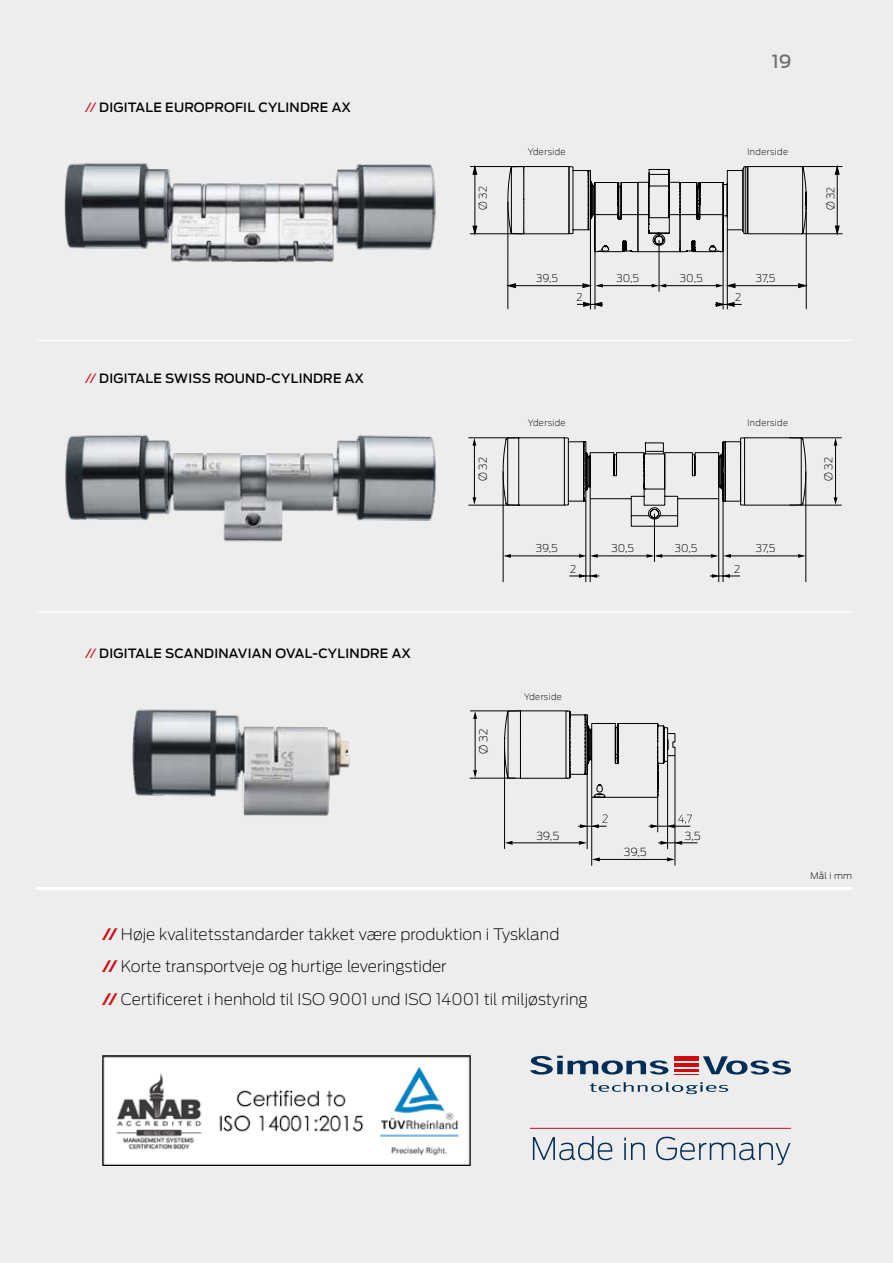
<style>
.page{position:relative;width:893px;height:1263px;background:#ededed}
.page>*{position:absolute;margin:0;border:0;box-sizing:border-box;transform-origin:0 0}
.t1{font:500 18px "Antenna";color:#706f6f}
.t2{font:200 15.75px/32.5px "Antenna";color:#000}
.t3{font:500 12.75px "Antenna";letter-spacing:.02em;color:#000}
.t4{font:200 11.1px "Antenna";color:#000}
.t5{font:200 10.65px "Antenna";color:#000}
.t6{font:200 10.5px "Antenna";color:#000}
.t7{font:200 9px "Antenna";letter-spacing:.05em;color:#000;scale:.95 1}
.t8{font:200 9px "Antenna";letter-spacing:.05em;color:#000}
.s1{font-weight:400;color:#d20a11}
.s2{font-weight:700;color:#d20a11}
</style>
<div class="page">
<svg style="left:523px;top:166px;width:292px;height:417px"></svg>
<hr style="left:508px;top:202px;width:1px;height:107px;background:#000">
<hr style="left:806px;top:202px;width:1px;height:107px;background:#000">
<hr style="left:727px;top:230px;width:1px;height:79px;background:#000">
<hr style="left:723px;top:247px;width:1px;height:62px;background:#000">
<hr style="left:595px;top:247px;width:1px;height:62px;background:#000">
<hr style="left:590px;top:229px;width:1px;height:80px;background:#000">
<hr style="left:470px;top:233px;width:54px;height:1px;background:#000">
<hr style="left:470px;top:166px;width:54px;height:1px;background:#000">
<hr style="left:800px;top:166px;width:42px;height:1px;background:#000">
<hr style="left:801px;top:233px;width:42px;height:1px;background:#000">
<hr style="left:735px;top:285px;width:63px;height:1px;background:#000">
<hr style="left:515px;top:285px;width:68px;height:1px;background:#000">
<hr style="left:475px;top:170px;width:1px;height:59px;background:#000">
<svg style="left:472px;top:166px;width:5px;height:9px"></svg>
<svg style="left:472px;top:226px;width:5px;height:8px"></svg>
<svg style="left:507px;top:283px;width:9px;height:5px"></svg>
<svg style="left:577px;top:302px;width:26px;height:5px"></svg>
<svg style="left:715px;top:302px;width:27px;height:5px"></svg>
<hr style="left:837px;top:169px;width:1px;height:62px;background:#000">
<svg style="left:835px;top:166px;width:5px;height:9px"></svg>
<svg style="left:835px;top:226px;width:5px;height:8px"></svg>
<svg style="left:798px;top:283px;width:9px;height:5px"></svg>
<svg style="left:582px;top:166px;width:153px;height:130px"></svg>
<svg style="left:502px;top:437px;width:305px;height:90px"></svg>
<hr style="left:586px;top:501px;width:1px;height:81px;background:#000">
<hr style="left:590px;top:499px;width:1px;height:83px;background:#000">
<hr style="left:718px;top:499px;width:1px;height:83px;background:#000">
<hr style="left:723px;top:501px;width:1px;height:81px;background:#000">
<hr style="left:503px;top:472px;width:1px;height:110px;background:#000">
<hr style="left:806px;top:471px;width:1px;height:111px;background:#000">
<hr style="left:569px;top:576px;width:30px;height:1px;background:#000">
<hr style="left:710px;top:576px;width:30px;height:1px;background:#000">
<hr style="left:790px;top:437px;width:52px;height:1px;background:#000">
<hr style="left:790px;top:505px;width:52px;height:1px;background:#000">
<hr style="left:835px;top:440px;width:1px;height:60px;background:#000">
<hr style="left:468px;top:437px;width:51px;height:1px;background:#000">
<hr style="left:468px;top:505px;width:51px;height:1px;background:#000">
<hr style="left:474px;top:440px;width:1px;height:60px;background:#000">
<svg style="left:798px;top:554px;width:8px;height:4px"></svg>
<svg style="left:579px;top:574px;width:18px;height:4px"></svg>
<svg style="left:712px;top:574px;width:18px;height:4px"></svg>
<svg style="left:503px;top:554px;width:8px;height:4px"></svg>
<svg style="left:472px;top:438px;width:4px;height:8px"></svg>
<svg style="left:834px;top:438px;width:3px;height:8px"></svg>
<svg style="left:472px;top:497px;width:4px;height:8px"></svg>
<svg style="left:834px;top:497px;width:3px;height:8px"></svg>
<hr style="left:510px;top:556px;width:69px;height:1px;background:#000">
<hr style="left:729px;top:556px;width:69px;height:1px;background:#000">
<hr style="left:654px;top:514px;width:1px;height:48px;background:#000">
<hr style="left:592px;top:556px;width:60px;height:1px;background:#000">
<hr style="left:656px;top:556px;width:60px;height:1px;background:#000">
<svg style="left:711px;top:554px;width:20px;height:4px"></svg>
<svg style="left:579px;top:554px;width:19px;height:4px"></svg>
<svg style="left:647px;top:554px;width:15px;height:4px"></svg>
<svg style="left:504px;top:710px;width:172px;height:88px"></svg>
<hr style="left:470px;top:711px;width:50px;height:1px;background:#000">
<hr style="left:470px;top:778px;width:46px;height:1px;background:#000">
<hr style="left:504px;top:747px;width:1px;height:102px;background:#000">
<hr style="left:587px;top:773px;width:1px;height:76px;background:#000">
<hr style="left:591px;top:797px;width:1px;height:69px;background:#000">
<hr style="left:657px;top:797px;width:1px;height:35px;background:#000">
<hr style="left:667px;top:761px;width:1px;height:88px;background:#000">
<hr style="left:675px;top:756px;width:1px;height:109px;background:#000">
<hr style="left:513px;top:842px;width:66px;height:1px;background:#000">
<hr style="left:599px;top:859px;width:70px;height:1px;background:#000">
<hr style="left:475px;top:719px;width:1px;height:51px;background:#000">
<svg style="left:473px;top:770px;width:4px;height:8px"></svg>
<svg style="left:473px;top:711px;width:4px;height:8px"></svg>
<svg style="left:579px;top:841px;width:8px;height:4px"></svg>
<svg style="left:592px;top:857px;width:8px;height:4px"></svg>
<svg style="left:667px;top:857px;width:8px;height:4px"></svg>
<svg style="left:650px;top:824px;width:8px;height:4px"></svg>
<svg style="left:660px;top:841px;width:8px;height:4px"></svg>
<svg style="left:674px;top:841px;width:8px;height:4px"></svg>
<svg style="left:505px;top:841px;width:8px;height:4px"></svg>
<hr style="left:649px;top:826px;width:41px;height:1px;background:#000">
<hr style="left:658px;top:842px;width:39px;height:1px;background:#000">
<svg style="left:667px;top:815px;width:25px;height:13px"></svg>
<svg style="left:578px;top:814px;width:30px;height:14px"></svg>
<hr style="left:37px;top:340px;width:816px;height:1px;background:#fff">
<hr style="left:37px;top:612px;width:816px;height:1px;background:#fff">
<img style="left:65px;top:434px;width:371px;height:108px">
<img style="left:64px;top:163px;width:372px;height:100px">
<img style="left:132px;top:709px;width:218px;height:107px">
<hr style="left:37px;top:887px;width:816px;height:3px;background:#fff">
<svg style="left:530px;top:1056px;width:138px;height:18px"></svg>
<svg style="left:590px;top:1082px;width:138px;height:12px"></svg>
<svg style="left:674px;top:1056px;width:117px;height:19px"></svg>
<hr style="left:674px;top:1063px;width:24px;height:3px;background:#d20a11">
<hr style="left:674px;top:1069px;width:24px;height:2px;background:#d20a11">
<svg style="left:533px;top:1136px;width:79px;height:24px"></svg>
<svg style="left:624px;top:1137px;width:21px;height:23px"></svg>
<svg style="left:656px;top:1137px;width:134px;height:28px"></svg>
<hr style="left:530px;top:1128px;width:261px;height:1px;background:#d20a11">
<img style="left:102px;top:1056px;width:368px;height:109px">
<p class="t3" style="left:85px;top:99px;width:267px"><span class="s1">//</span> DIGITALE EUROPROFIL CYLINDRE AX</p>
<p class="t3" style="left:85px;top:370px;width:281px"><span class="s1">//</span> DIGITALE SWISS ROUND-CYLINDRE AX</p>
<p class="t3" style="left:85px;top:644px;width:327px"><span class="s1">//</span> DIGITALE SCANDINAVIAN OVAL-CYLINDRE AX</p>
<p class="t1" style="left:772px;top:49px;width:21px">19</p>
<p class="t6" style="left:476px;top:210px;width:25px;rotate:-90deg">Ø 32</p>
<p class="t7" style="left:528px;top:146px;width:41px">Yderside</p>
<p class="t7" style="left:747px;top:146px;width:44px">Inderside</p>
<p class="t6" style="left:536px;top:272px;width:23px">39,5</p>
<p class="t6" style="left:616px;top:272px;width:24px">30,5</p>
<p class="t6" style="left:680px;top:272px;width:24px">30,5</p>
<p class="t6" style="left:756px;top:272px;width:21px">37,5</p>
<p class="t6" style="left:577px;top:291px;width:8px">2</p>
<p class="t6" style="left:735px;top:291px;width:8px">2</p>
<p class="t6" style="left:824px;top:210px;width:25px;rotate:-90deg">Ø 32</p>
<p class="t7" style="left:528px;top:417px;width:41px">Yderside</p>
<p class="t7" style="left:747px;top:417px;width:44px">Inderside</p>
<p class="t5" style="left:476px;top:481px;width:25px;rotate:-90deg">Ø 32</p>
<p class="t5" style="left:822px;top:481px;width:25px;rotate:-90deg">Ø 32</p>
<p class="t5" style="left:536px;top:542px;width:24px">39,5</p>
<p class="t6" style="left:611px;top:542px;width:24px">30,5</p>
<p class="t6" style="left:675px;top:542px;width:24px">30,5</p>
<p class="t6" style="left:756px;top:542px;width:21px">37,5</p>
<p class="t5" style="left:570px;top:562px;width:8px">2</p>
<p class="t5" style="left:734px;top:562px;width:8px">2</p>
<p class="t4" style="left:476px;top:754px;width:26px;rotate:-90deg">Ø 32</p>
<p class="t7" style="left:524px;top:691px;width:41px">Yderside</p>
<p class="t4" style="left:536px;top:828px;width:24px">39,5</p>
<p class="t4" style="left:624px;top:845px;width:24px">39,5</p>
<p class="t4" style="left:685px;top:828px;width:18px">3,5</p>
<p class="t8" style="left:810px;top:870px;width:43px">Mål i mm</p>
<p class="t2" style="left:102px;top:917px;width:487px"><span class="s2">//</span> Høje kvalitetsstandarder takket være produktion i Tyskland<br><span class="s2">//</span> Korte transportveje og hurtige leveringstider<br><span class="s2">//</span> Certificeret i henhold til ISO 9001 und ISO 14001 til miljøstyring</p>
</div>
